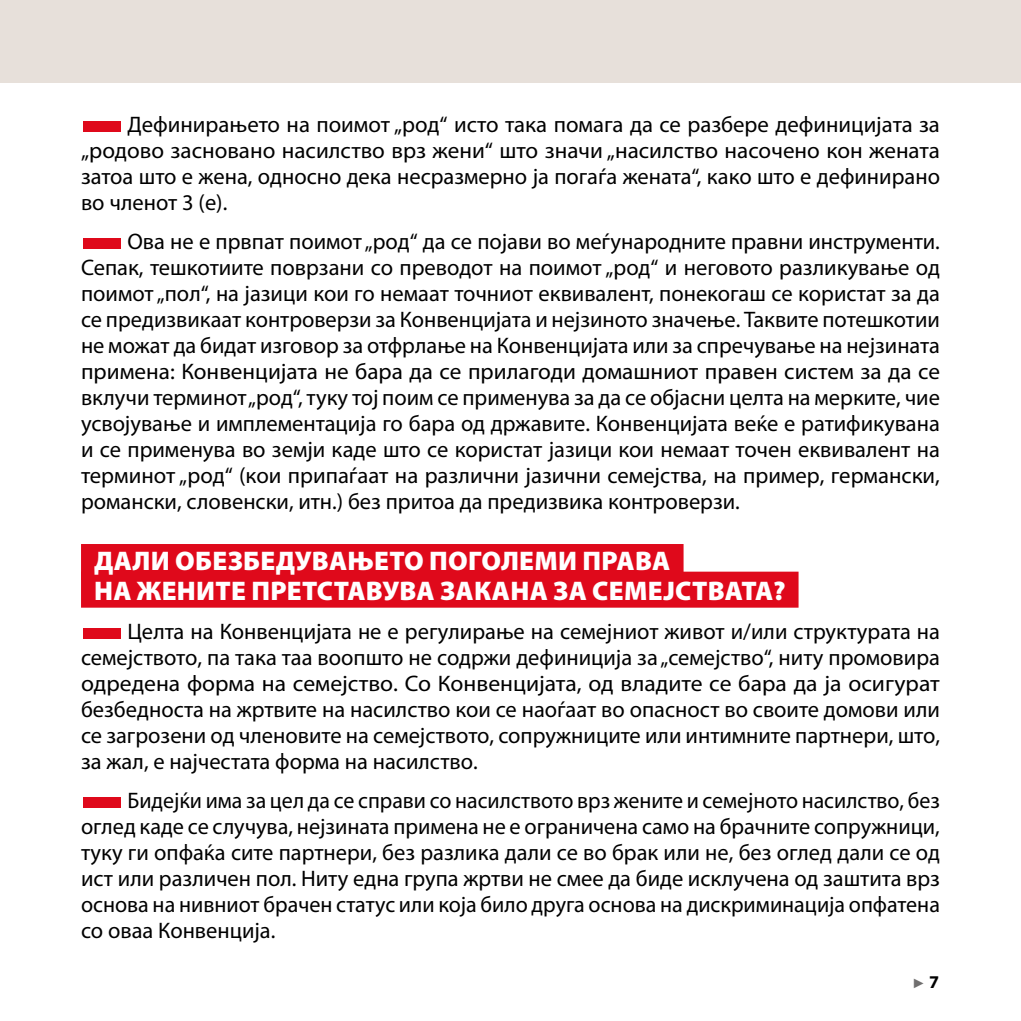
<style>
.page{position:relative;width:1021px;height:1021px;background:#fff}
.page>*{position:absolute;margin:0;border:0;box-sizing:border-box;transform-origin:0 0}
.t1{font:900 27px/29.2px "Myriad Pro";letter-spacing:.01em;color:#fff}
.t2{font:22.5px/25.9px "Myriad Pro";color:#000;text-align:justify}
.t3{font:13.5px "Arial";color:#706f6f}
.s1{color:#df091b}
.s2{font-family:"Myriad Pro";font-weight:700;font-size:18px;color:#000}
</style>
<div class="page">
<div style="left:81px;top:544px;width:602px;height:36px;background:#df091b"></div>
<div style="left:81px;top:571px;width:717px;height:36px;background:#df091b"></div>
<div style="left:0;top:0;width:1020px;height:83px;background:#e7e0da"></div>
<p class="t2" style="left:81px;top:111px;width:860px"><span class="s1">■</span>Дефинирањето на поимот „род“ исто така помага да се разбере дефиницијата за „родово засновано насилство врз жени“ што значи „насилство насочено кон жената затоа што е жена, односно дека несразмерно ја погаѓа жената“, како што е дефинирано во членот 3 (е).</p>
<p class="t2" style="left:81px;top:228px;width:860px"><span class="s1">■</span>Ова не е првпат поимот „род“ да се појави во меѓународните правни инструменти.<br>Сепак, тешкотиите поврзани со преводот на поимот „род“ и неговото разликување од поимот „пол“, на јазици кои го немаат точниот еквивалент, понекогаш се користат за да се предизвикаат контроверзи за Конвенцијата и нејзиното значење. Таквите потешкотии не можат да бидат изговор за отфрлање на Конвенцијата или за спречување на нејзината примена: Конвенцијата не бара да се прилагоди домашниот правен систем за да се вклучи терминот „род“, туку тој поим се применува за да се објасни целта на мерките, чие усвојување и имплементација го бара од државите. Конвенцијата веќе е ратификувана и се применува во земји каде што се користат јазици кои немаат точен еквивалент на терминот „род“ (кои припаѓаат на различни јазични семејства, на пример, германски, романски, словенски, итн.) без притоа да предизвика контроверзи.</p>
<p class="t1" style="left:94px;top:545px;width:693px">ДАЛИ ОБЕЗБЕДУВАЊЕТО ПОГОЛЕМИ ПРАВА<br>НА ЖЕНИТЕ ПРЕТСТАВУВА ЗАКАНА ЗА СЕМЕЈСТВАТА?</p>
<p class="t2" style="left:81px;top:618px;width:860px"><span class="s1">■</span>Целта на Конвенцијата не е регулирање на семејниот живот и/или структурата на семејството, па така таа воопшто не содржи дефиниција за „семејство“, ниту промовира одредена форма на семејство. Со Конвенцијата, од владите се бара да ја осигурат безбедноста на жртвите на насилство кои се наоѓаат во опасност во своите домови или се загрозени од членовите на семејството, сопружниците или интимните партнери, што, за жал, е најчестата форма на насилство.</p>
<p class="t2" style="left:81px;top:787px;width:860px"><span class="s1">■</span>Бидејќи има за цел да се справи со насилството врз жените и семејното насилство, без оглед каде се случува, нејзината примена не е ограничена само на брачните сопружници, туку ги опфаќа сите партнери, без разлика дали се во брак или не, без оглед дали се од ист или различен пол. Ниту една група жртви не смее да биде исклучена од заштита врз основа на нивниот брачен статус или која било друга основа на дискриминација опфатена со оваа Конвенција.</p>
<p class="t3" style="left:912px;top:974px;width:28px">► <span class="s2">7</span></p>
</div>
